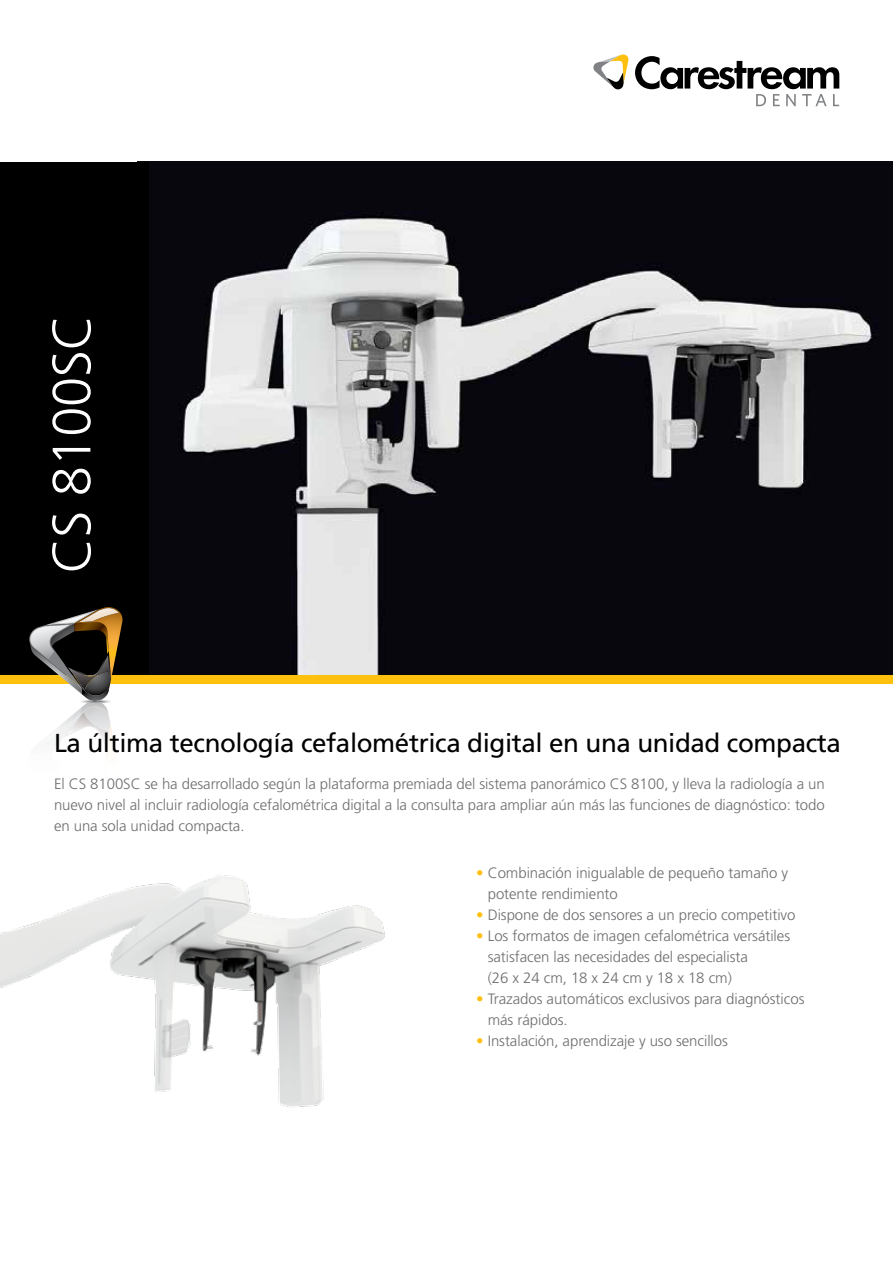
<style>
.page{position:relative;width:893px;height:1263px;background:#fff}
.page>*{position:absolute;margin:0;border:0;box-sizing:border-box;transform-origin:0 0}
.t1{font:300 54px "Frutiger LT Std";letter-spacing:-.005em;color:#fff}
.t2{font:25.95px "Frutiger LT Std";letter-spacing:-.015em;color:#000}
.t3{font:300 15px/21px "Frutiger LT Std";letter-spacing:-.005em;color:#6d6e71}
.s1{color:#fec00f}
</style>
<div class="page">
<img style="left:149px;top:162px;width:744px;height:513px">
<div style="left:0;top:162px;width:149px;height:518px;background:#000"></div>
<div style="left:0;top:675px;width:893px;height:9px;background:#fec00f"></div>
<svg style="left:29px;top:607px;width:94px;height:94px"></svg>
<img style="left:79px;top:608px;width:40px;height:14px">
<img style="left:81px;top:701px;width:28px;height:14px">
<img style="left:81px;top:706px;width:27px;height:9px">
<img style="left:106px;top:723px;width:8px;height:34px">
<img style="left:98px;top:715px;width:11px;height:32px">
<svg style="left:52px;top:708px;width:46px;height:31px"></svg>
<svg style="left:635px;top:56px;width:204px;height:50px"></svg>
<svg style="left:593px;top:54px;width:36px;height:36px"></svg>
<img style="left:0;top:875px;width:385px;height:233px">
<h1 class="t1" style="left:41px;top:573px;width:260px;rotate:-90deg">CS 8100SC</h1>
<h2 class="t2" style="left:54px;top:728px;width:788px">La última tecnología cefalométrica digital en una unidad compacta</h2>
<p class="t3" style="left:54px;top:773px;width:772px;text-align:justify">El CS 8100SC se ha desarrollado según la plataforma premiada del sistema panorámico CS 8100, y lleva la radiología a un nuevo nivel al incluir radiología cefalométrica digital a la consulta para ampliar aún más las funciones de diagnóstico: todo en una sola unidad compacta.</p>
<p class="t3" style="left:488px;top:862px;width:302px;text-indent:-12px"><span class="s1">•</span> Combinación inigualable de pequeño tamaño y potente rendimiento</p>
<p class="t3" style="left:476px;top:904px;width:321px"><span class="s1">•</span> Dispone de dos sensores a un precio competitivo</p>
<p class="t3" style="left:488px;top:925px;width:304px;text-indent:-12px"><span class="s1">•</span> Los formatos de imagen cefalométrica versátiles satisfacen las necesidades del especialista<br>(26 x 24 cm, 18 x 24 cm y 18 x 18 cm)</p>
<p class="t3" style="left:488px;top:988px;width:318px;text-indent:-12px"><span class="s1">•</span> Trazados automáticos exclusivos para diagnósticos más rápidos.</p>
<p class="t3" style="left:476px;top:1030px;width:253px"><span class="s1">•</span> Instalación, aprendizaje y uso sencillos</p>
</div>
